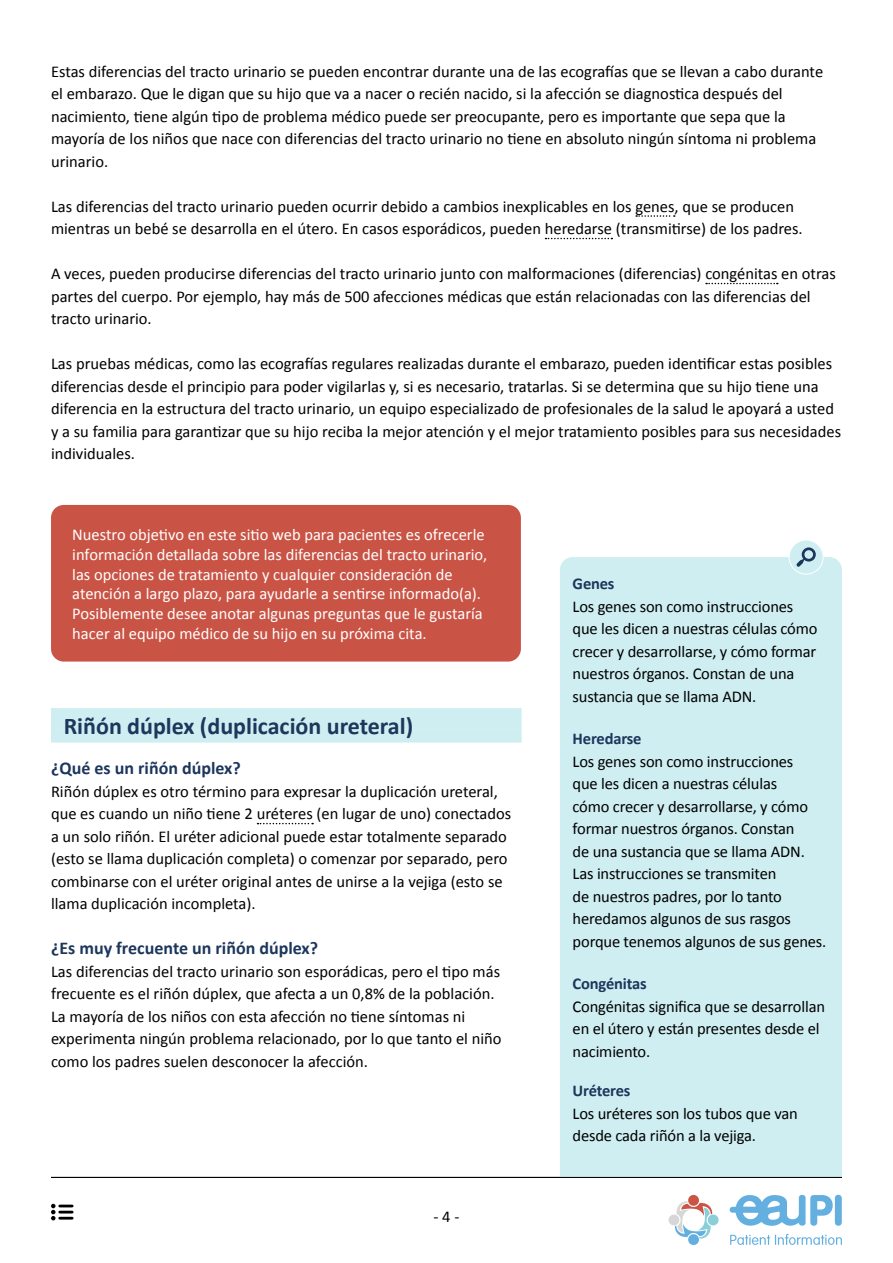
<style>
.page{position:relative;width:893px;height:1263px;background:#fff}
.page>*{position:absolute;margin:0;border:0;box-sizing:border-box;transform-origin:0 0}
.t1{font:700 24px "Calibri";color:#1c365c}
.t2{font:700 18px "Calibri";color:#1c365c}
.t3{font:16.5px/22.5px "Calibri";color:#000}
.t4{font:16.5px/19.8px "Calibri";color:#fff}
.t5{font:700 16.5px "Calibri";letter-spacing:-.01em;color:#1c365c}
</style>
<div class="page">
<svg style="left:730px;top:1234px;width:112px;height:11px"></svg>
<svg style="left:730px;top:1195px;width:103px;height:31px"></svg>
<div style="left:835px;top:1195px;width:7px;height:31px;background:#63b0e0;border-radius:4px"></div>
<svg style="left:668px;top:1195px;width:51px;height:50px"></svg>
<svg style="left:636px;top:215px;width:39px;height:2px"></svg>
<svg style="left:545px;top:238px;width:67px;height:1px"></svg>
<svg style="left:706px;top:283px;width:72px;height:1px"></svg>
<div style="left:51px;top:708px;width:471px;height:21px;background:#cfeef1"></div>
<div style="left:51px;top:729px;width:471px;height:14px;background:#cfeef1"></div>
<svg style="left:257px;top:823px;width:56px;height:1px"></svg>
<div style="left:51px;top:505px;width:470px;height:156px;background:#c95445;border-radius:13px"></div>
<div style="left:560px;top:557px;width:282px;height:620px;background:#cfeef1"></div>
<div style="left:789px;top:540px;width:34px;height:34px;background:#cfeef1;border-radius:50%"></div>
<div style="left:789px;top:540px;width:34px;height:34px;border:1px solid #fff;border-radius:50%"></div>
<svg style="left:796px;top:547px;width:20px;height:20px"></svg>
<hr style="left:51px;top:1177px;width:791px;height:1px;background:#000">
<svg style="left:51px;top:1204px;width:21px;height:16px"></svg>
<p class="t3" style="left:51px;top:59px;width:774px">Estas diferencias del tracto urinario se pueden encontrar durante una de las ecografías que se llevan a cabo durante el embarazo. Que le digan que su hijo que va a nacer o recién nacido, si la afección se diagnostica después del nacimiento, tiene algún tipo de problema médico puede ser preocupante, pero es importante que sepa que la mayoría de los niños que nace con diferencias del tracto urinario no tiene en absoluto ningún síntoma ni problema urinario.</p>
<p class="t3" style="left:51px;top:194px;width:753px">Las diferencias del tracto urinario pueden ocurrir debido a cambios inexplicables en los genes, que se producen mientras un bebé se desarrolla en el útero. En casos esporádicos, pueden heredarse (transmitirse) de los padres.</p>
<p class="t3" style="left:51px;top:262px;width:786px">A veces, pueden producirse diferencias del tracto urinario junto con malformaciones (diferencias) congénitas en otras partes del cuerpo. Por ejemplo, hay más de 500 afecciones médicas que están relacionadas con las diferencias del tracto urinario.</p>
<p class="t3" style="left:51px;top:352px;width:792px">Las pruebas médicas, como las ecografías regulares realizadas durante el embarazo, pueden identificar estas posibles diferencias desde el principio para poder vigilarlas y, si es necesario, tratarlas. Si se determina que su hijo tiene una diferencia en la estructura del tracto urinario, un equipo especializado de profesionales de la salud le apoyará a usted y a su familia para garantizar que su hijo reciba la mejor atención y el mejor tratamiento posibles para sus necesidades individuales.</p>
<p class="t4" style="left:72px;top:524px;width:416px">Nuestro objetivo en este sitio web para pacientes es ofrecerle información detallada sobre las diferencias del tracto urinario, las opciones de tratamiento y cualquier consideración de atención a largo plazo, para ayudarle a sentirse informado(a).<br>Posiblemente desee anotar algunas preguntas que le gustaría hacer al equipo médico de su hijo en su próxima cita.</p>
<h1 class="t1" style="left:64px;top:709px;width:351px">Riñón dúplex (duplicación ureteral)</h1>
<p class="t2" style="left:51px;top:755px;width:191px">¿Qué es un riñón dúplex?</p>
<p class="t3" style="left:51px;top:779px;width:462px">Riñón dúplex es otro término para expresar la duplicación ureteral, que es cuando un niño tiene 2 uréteres (en lugar de uno) conectados a un solo riñón. El uréter adicional puede estar totalmente separado (esto se llama duplicación completa) o comenzar por separado, pero combinarse con el uréter original antes de unirse a la vejiga (esto se llama duplicación incompleta).</p>
<p class="t2" style="left:51px;top:935px;width:269px">¿Es muy frecuente un riñón dúplex?</p>
<p class="t3" style="left:51px;top:959px;width:452px">Las diferencias del tracto urinario son esporádicas, pero el tipo más frecuente es el riñón dúplex, que afecta a un 0,8% de la población.<br>La mayoría de los niños con esta afección no tiene síntomas ni experimenta ningún problema relacionado, por lo que tanto el niño como los padres suelen desconocer la afección.</p>
<p class="t3" style="left:433px;top:1204px;width:27px">- 4 -</p>
<p class="t5" style="left:573px;top:572px;width:43px">Genes</p>
<p class="t3" style="left:573px;top:595px;width:246px">Los genes son como instrucciones que les dicen a nuestras células cómo crecer y desarrollarse, y cómo formar nuestros órganos. Constan de una sustancia que se llama ADN.</p>
<p class="t5" style="left:573px;top:727px;width:70px">Heredarse</p>
<p class="t3" style="left:573px;top:749px;width:255px">Los genes son como instrucciones<br>que les dicen a nuestras células<br>cómo crecer y desarrollarse, y cómo formar nuestros órganos. Constan<br>de una sustancia que se llama ADN.<br>Las instrucciones se transmiten<br>de nuestros padres, por lo tanto heredamos algunos de sus rasgos porque tenemos algunos de sus genes.</p>
<p class="t5" style="left:573px;top:972px;width:76px">Congénitas</p>
<p class="t3" style="left:573px;top:994px;width:254px">Congénitas significa que se desarrollan en el útero y están presentes desde el nacimiento.</p>
<p class="t5" style="left:573px;top:1079px;width:59px">Uréteres</p>
<p class="t3" style="left:573px;top:1101px;width:227px">Los uréteres son los tubos que van desde cada riñón a la vejiga.</p>
</div>
